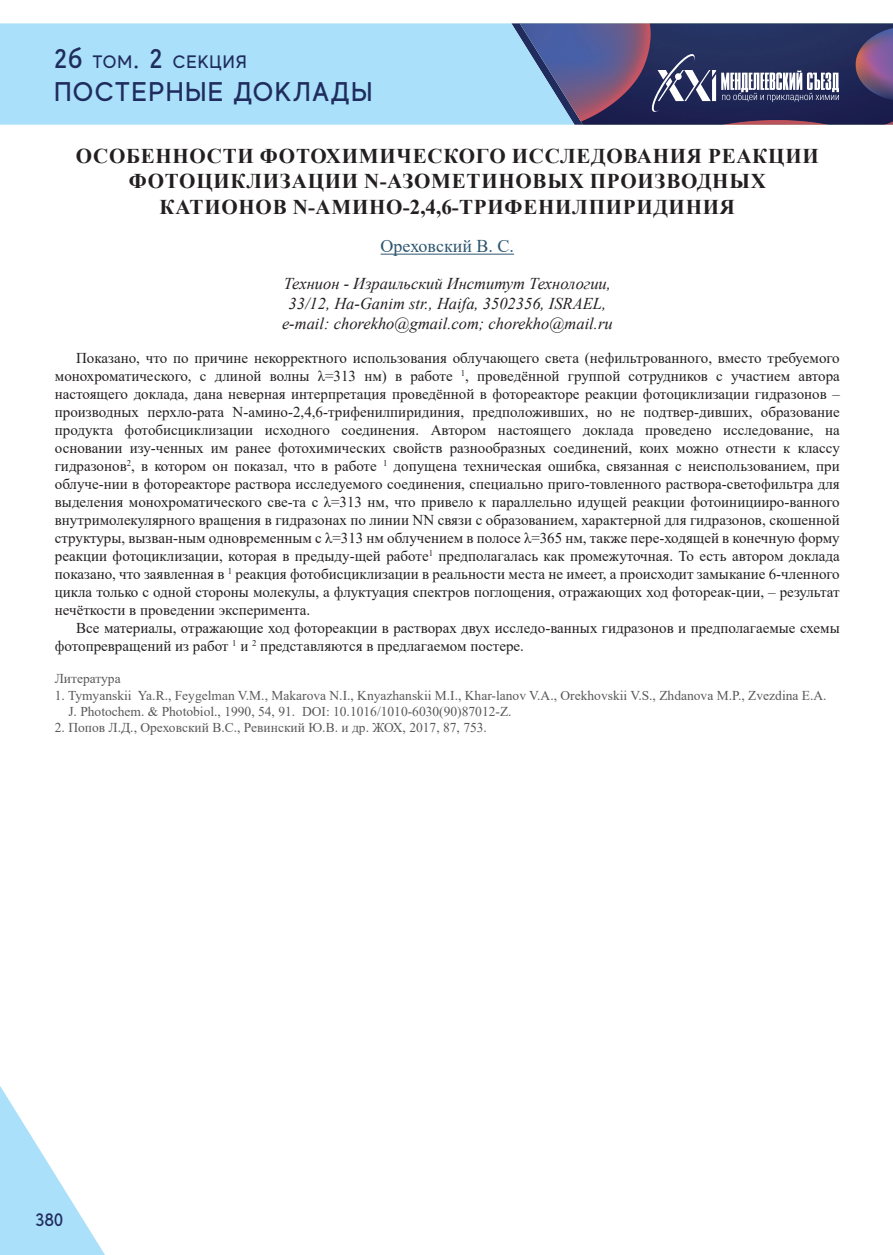
<style>
.page{position:relative;width:893px;height:1255px;background:#fff}
.page>*{position:absolute;margin:0;border:0;box-sizing:border-box;transform-origin:0 0}
.t1{font:500 27px "MADE Evolve Sans";letter-spacing:.05em;color:#1f2c5d}
.t2{font:700 21px/25.2px "Times New Roman";letter-spacing:.035em;color:#231f20;text-align:center}
.t3{font:500 18px "MADE Evolve Sans";letter-spacing:.05em;color:#1f2c5d}
.t4{font:18px "Times New Roman";color:#2e576f}
.t5{font:italic 16.5px/19.8px "Times New Roman";color:#231f20;text-align:center}
.t6{font:15px/18px "Times New Roman";color:#231f20;text-align:justify}
.t7{font:13.5px/16.2px "Times New Roman";color:#57585a}
.s1{font-size:27px}
</style>
<div class="page">
<div style="left:0;top:23px;width:511px;height:102px;background:#aae0f9"></div>
<svg style="left:0;top:1086px;width:105px;height:168px"></svg>
<svg style="left:511px;top:23px;width:382px;height:102px;background:#51557f"></svg>
<hr style="left:381px;top:254px;width:133px;height:1px;background:#2e576f">
<p class="t3" style="left:54px;top:51px;width:194px"><span class="s1">2б</span> ТОМ<span class="s1">. 2</span> СЕКЦИЯ</p>
<h1 class="t1" style="left:54px;top:74px;width:320px">ПОСТЕРНЫЕ ДОКЛАДЫ</h1>
<h2 class="t2" style="left:76px;top:143px;width:744px">ОСОБЕННОСТИ ФОТОХИМИЧЕСКОГО ИССЛЕДОВАНИЯ РЕАКЦИИ<br>ФОТОЦИКЛИЗАЦИИ N-АЗОМЕТИНОВЫХ ПРОИЗВОДНЫХ<br>КАТИОНОВ N-АМИНО-2,4,6-ТРИФЕНИЛПИРИДИНИЯ</h2>
<p class="t4" style="left:381px;top:233px;width:135px">Ореховский В. С.</p>
<p class="t5" style="left:282px;top:273px;width:332px">Технион - Израильский Институт Технологии,<br>33/12, Ha-Ganim str., Haifa, 3502356, ISRAEL, e-mail: chorekho@gmail.com; chorekho@mail.ru</p>
<p class="t6" style="left:55px;top:348px;width:786px;text-indent:21px">Показано, что по причине некорректного использования облучающего света (нефильтрованного, вместо требуемого монохроматического, с длиной волны λ=313 нм) в работе <sup>1</sup>, проведённой группой сотрудников с участием автора настоящего доклада, дана неверная интерпретация проведённой в фотореакторе реакции фотоциклизации гидразонов – производных перхло-рата N-амино-2,4,6-трифенилпиридиния, предположивших, но не подтвер-дивших, образование продукта фотобисциклизации исходного соединения. Автором настоящего доклада проведено исследование, на основании изу-ченных им ранее фотохимических свойств разнообразных соединений, коих можно отнести к классу гидразонов<sup>2</sup>, в котором он показал, что в работе <sup>1</sup> допущена техническая ошибка, связанная с неиспользованием, при облуче-нии в фотореакторе раствора исследуемого соединения, специально приго-товленного раствора-светофильтра для выделения монохроматического све-та с λ=313 нм, что привело к параллельно идущей реакции фотоиницииро-ванного внутримолекулярного вращения в гидразонах по линии NN связи с образованием, характерной для гидразонов, скошенной структуры, вызван-ным одновременным с λ=313 нм облучением в полосе λ=365 нм, также пере-ходящей в конечную форму реакции фотоциклизации, которая в предыду-щей работе<sup>1</sup> предполагалась как промежуточная. То есть автором доклада показано, что заявленная в <sup>1</sup> реакция фотобисциклизации в реальности места не имеет, а происходит замыкание 6-членного цикла только с одной стороны молекулы, а флуктуация спектров поглощения, отражающих ход фотореак-ции, – результат нечёткости в проведении эксперимента.</p>
<p class="t6" style="left:55px;top:618px;width:786px;text-indent:21px">Все материалы, отражающие ход фотореакции в растворах двух исследо-ванных гидразонов и предполагаемые схемы фотопревращений из работ <sup>1</sup> и <sup>2</sup> представляются в предлагаемом постере.</p>
<p class="t7" style="left:55px;top:670px;width:67px">Литература</p>
<p class="t7" style="left:68px;top:686px;width:760px;text-indent:-14px">1. Tymyanskii Ya.R., Feygelman V.M., Makarova N.I., Knyazhanskii M.I., Khar-lanov V.A., Orekhovskii V.S., Zhdanova M.P., Zvezdina E.A.<br>J. Photochem. &amp; Photobiol., 1990, 54, 91. DOI: 10.1016/1010-6030(90)87012-Z.</p>
<p class="t7" style="left:55px;top:719px;width:434px">2. Попов Л.Д., Ореховский В.С., Ревинский Ю.В. и др. ЖОХ, 2017, 87, 753.</p>
<p class="t3" style="left:35px;top:1208px;width:29px">380</p>
</div>
